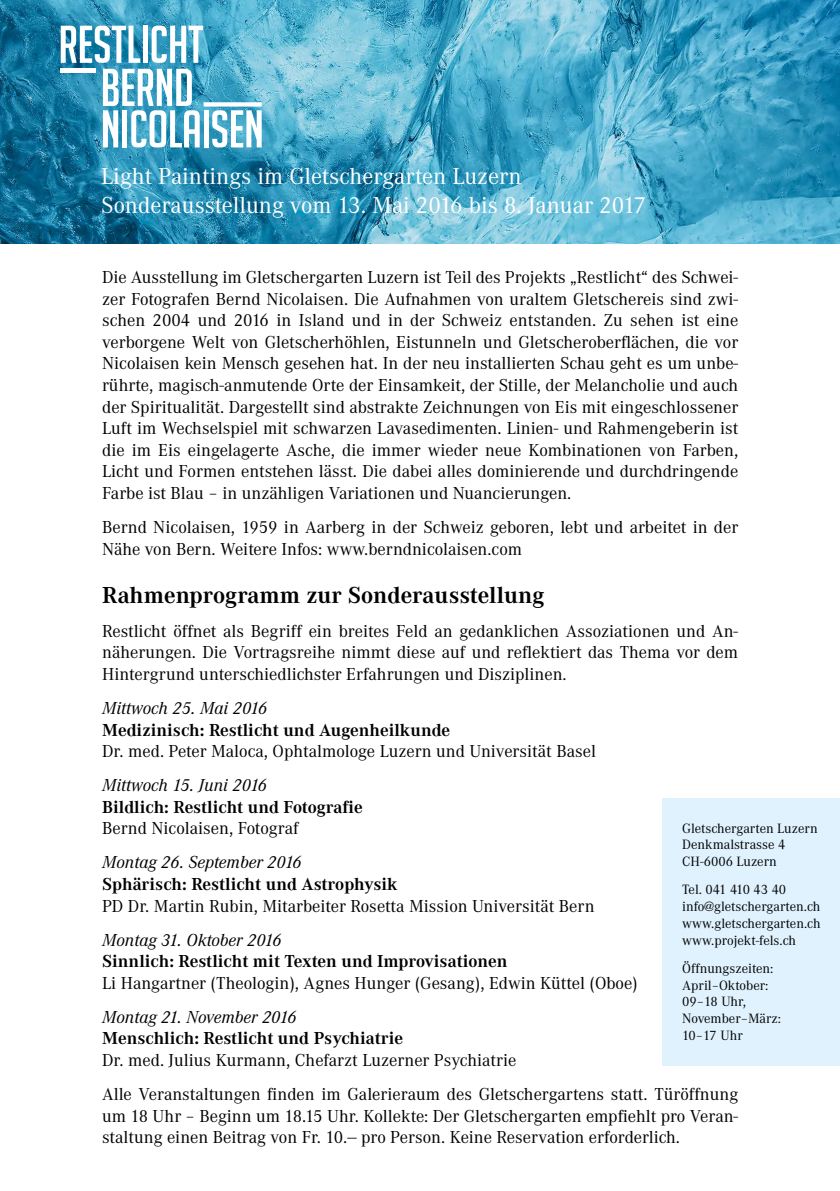
<style>
.page{position:relative;width:840px;height:1191px;background:#fff}
.page>*{position:absolute;margin:0;border:0;box-sizing:border-box;transform-origin:0 0}
.t1{font:24px/28.8px "Corporate A";color:#fff}
.t2{font:700 24px "Corporate A";color:#000}
.t3{font:18px/21.6px "Corporate A";color:#000}
.t4{font:700 18px "Corporate A";color:#000}
.t5{font:italic 18px "Corporate A";color:#000}
.t6{font:14px/16.8px "Corporate A";color:#000}
</style>
<div class="page">
<img style="left:0;top:0;width:839px;height:243px">
<div style="left:662px;top:798px;width:177px;height:268px;background:#dff2fd"></div>
<svg style="left:103px;top:69px;width:96px;height:78px"></svg>
<div style="left:203px;top:110px;width:5px;height:37px;background:#fff"></div>
<svg style="left:212px;top:110px;width:49px;height:37px"></svg>
<svg style="left:61px;top:26px;width:79px;height:37px"></svg>
<div style="left:143px;top:26px;width:5px;height:37px;background:#fff"></div>
<svg style="left:151px;top:26px;width:52px;height:37px"></svg>
<hr style="left:61px;top:69px;width:35px;height:4px;background:#fff">
<div style="left:203px;top:102px;width:58px;height:5px;background:#fff"></div>
<h1 class="t1" style="left:101px;top:162px;width:546px">Light Paintings im Gletschergarten Luzern<br>Sonderausstellung vom 13. Mai 2016 bis 8. Januar 2017</h1>
<p class="t3" style="left:102px;top:266px;width:637px;text-align:justify">Die Ausstellung im Gletschergarten Luzern ist Teil des Projekts „Restlicht“ des Schwei&shy;zer Fotografen Bernd Nicolaisen. Die Aufnahmen von uraltem Gletschereis sind zwi&shy;schen 2004 und 2016 in Island und in der Schweiz entstanden. Zu sehen ist eine verborgene Welt von Gletscherhöhlen, Eistunneln und Gletscheroberflächen, die vor Nicolaisen kein Mensch gesehen hat. In der neu installierten Schau geht es um unbe&shy;rührte, magisch-anmutende Orte der Einsamkeit, der Stille, der Melancholie und auch der Spiritualität. Dargestellt sind abstrakte Zeichnungen von Eis mit eingeschlossener Luft im Wechselspiel mit schwarzen Lavasedimenten. Linien- und Rahmengeberin ist die im Eis eingelagerte Asche, die immer wieder neue Kombinationen von Farben, Licht und Formen entstehen lässt. Die dabei alles dominierende und durchdringende Farbe ist Blau – in unzähligen Variationen und Nuancierungen.</p>
<p class="t3" style="left:102px;top:516px;width:637px">Bernd Nicolaisen, 1959 in Aarberg in der Schweiz geboren, lebt und arbeitet in der<br>Nähe von Bern. Weitere Infos: www.berndnicolaisen.com</p>
<h1 class="t2" style="left:102px;top:581px;width:443px">Rahmenprogramm zur Sonderausstellung</h1>
<p class="t3" style="left:102px;top:620px;width:637px;text-align:justify">Restlicht öffnet als Begriff ein breites Feld an gedanklichen Assoziationen und An&shy;näherungen. Die Vortragsreihe nimmt diese auf und reflektiert das Thema vor dem Hintergrund unterschiedlichster Erfahrungen und Disziplinen.</p>
<p class="t5" style="left:102px;top:697px;width:167px">Mittwoch 25. Mai 2016</p>
<p class="t4" style="left:102px;top:719px;width:349px">Medizinisch: Restlicht und Augenheilkunde</p>
<p class="t3" style="left:102px;top:740px;width:495px">Dr. med. Peter Maloca, Ophtalmologe Luzern und Universität Basel</p>
<p class="t5" style="left:102px;top:775px;width:166px">Mittwoch 15. Juni 2016</p>
<p class="t4" style="left:102px;top:796px;width:262px">Bildlich: Restlicht und Fotografie</p>
<p class="t3" style="left:102px;top:818px;width:198px">Bernd Nicolaisen, Fotograf</p>
<p class="t5" style="left:102px;top:852px;width:201px">Montag 26. September 2016</p>
<p class="t4" style="left:102px;top:874px;width:297px">Sphärisch: Restlicht und Astrophysik</p>
<p class="t3" style="left:102px;top:895px;width:493px">PD Dr. Martin Rubin, Mitarbeiter Rosetta Mission Universität Bern</p>
<p class="t5" style="left:102px;top:929px;width:181px">Montag 31. Oktober 2016</p>
<p class="t4" style="left:102px;top:951px;width:407px">Sinnlich: Restlicht mit Texten und Improvisationen</p>
<p class="t3" style="left:102px;top:972px;width:537px">Li Hangartner (Theologin), Agnes Hunger (Gesang), Edwin Küttel (Oboe)</p>
<p class="t5" style="left:102px;top:1006px;width:196px">Montag 21. November 2016</p>
<p class="t4" style="left:102px;top:1028px;width:302px">Menschlich: Restlicht und Psychiatrie</p>
<p class="t3" style="left:102px;top:1043px;width:637px;line-height:34px">Dr. med. Julius Kurmann, Chefarzt Luzerner Psychiatrie<br>Alle Veranstaltungen finden im Galerieraum des Gletschergartens statt. Türöffnung</p>
<p class="t3" style="left:102px;top:1105px;width:637px">um 18 Uhr – Beginn um 18.15 Uhr. Kollekte: Der Gletschergarten empfiehlt pro Veran&shy;staltung einen Beitrag von Fr. 10.-- pro Person. Keine Reservation erforderlich.</p>
<p class="t6" style="left:681px;top:820px;width:137px">Gletschergarten Luzern<br>Denkmalstrasse 4<br>CH-6006 Luzern</p>
<p class="t6" style="left:681px;top:881px;width:140px">Tel. 041 410 43 40 info@gletschergarten.ch www.gletschergarten.ch www.projekt-fels.ch</p>
<p class="t6" style="left:681px;top:960px;width:100px">Öffnungszeiten:<br>April–Oktober:<br>09–18 Uhr,<br>November–März:<br>10–17 Uhr</p>
</div>
